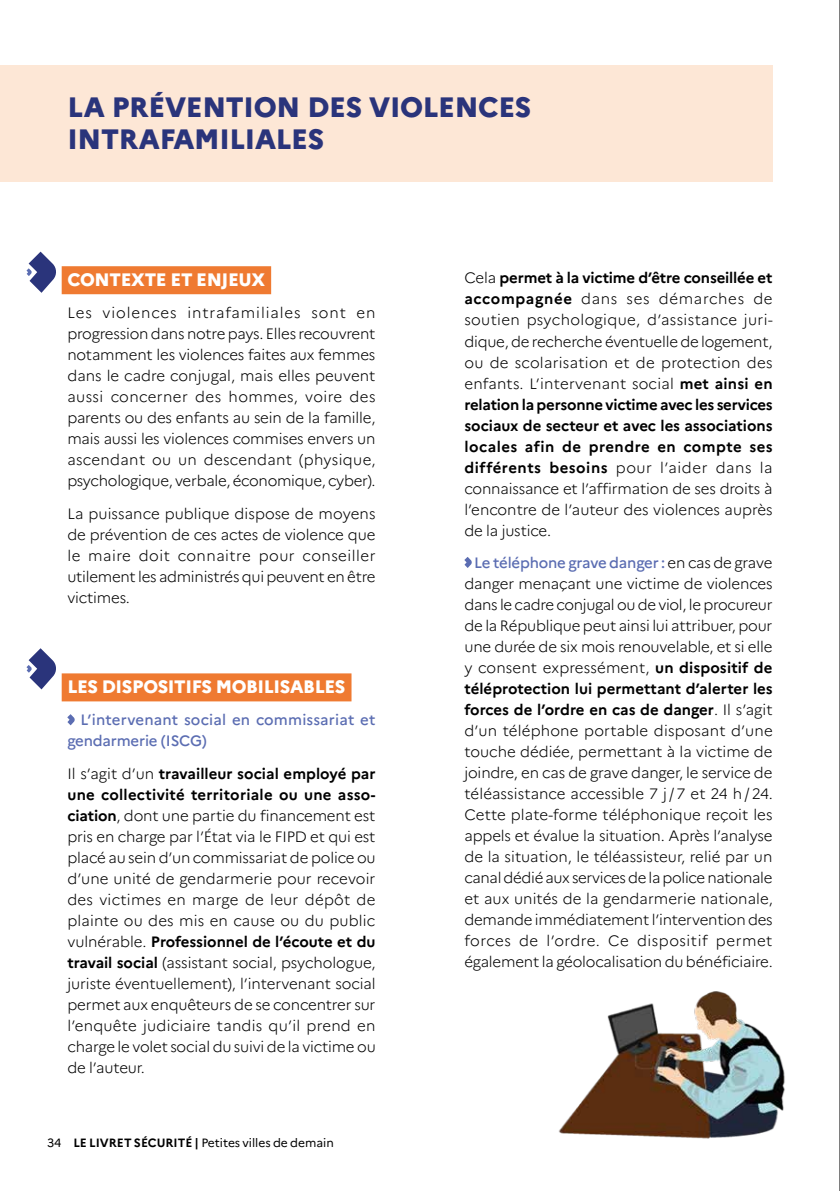
<style>
.page{position:relative;width:840px;height:1191px;background:#fff}
.page>*{position:absolute;margin:0;border:0;box-sizing:border-box;transform-origin:0 0}
.t1{font:800 28px/32px "Marianne";letter-spacing:-.01em;color:#2a347b}
.t2{font:800 18px "Marianne";letter-spacing:-.02em;color:#fff}
.t3{font:300 15px/21px "Marianne";letter-spacing:-.015em;color:#000;text-align:justify}
.t4{font:500 15px/21px "Marianne";letter-spacing:.01em;color:#5b6db2}
.t5{font:12px "Marianne";color:#000}
.s1{font-weight:700}
.s2{font-weight:500;color:#5b6db2}
</style>
<div class="page">
<img style="left:558px;top:991px;width:227px;height:148px">
<div style="left:62px;top:266px;width:209px;height:28px;background:#ef7a31"></div>
<div style="left:62px;top:673px;width:289px;height:28px;background:#ef7a31"></div>
<svg style="left:67px;top:714px;width:8px;height:11px"></svg>
<svg style="left:464px;top:557px;width:8px;height:11px"></svg>
<svg style="left:27px;top:252px;width:29px;height:41px"></svg>
<svg style="left:27px;top:648px;width:29px;height:41px"></svg>
<div style="left:0;top:65px;width:772px;height:117px;background:#fde7d6"></div>
<hr style="left:839px;top:0;width:1px;height:1191px;background:#000">
<h1 class="t1" style="left:67px;top:91px;width:465px">LA PRÉVENTION DES VIOLENCES<br>INTRAFAMILIALES</h1>
<p class="t2" style="left:67px;top:268px;width:199px">CONTEXTE ET ENJEUX</p>
<p class="t3" style="left:67px;top:301px;width:309px">Les violences intrafamiliales sont en progression dans notre pays. Elles recouvrent notamment les violences faites aux femmes dans le cadre conjugal, mais elles peuvent aussi concerner des hommes, voire des parents ou des enfants au sein de la famille, mais aussi les violences commises envers un ascendant ou un descendant (physique, psychologique, verbale, économique, cyber).</p>
<p class="t3" style="left:67px;top:501px;width:309px">La puissance publique dispose de moyens de prévention de ces actes de violence que le maire doit connaitre pour conseiller utilement les administrés qui peuvent en être victimes.</p>
<p class="t2" style="left:67px;top:675px;width:279px">LES DISPOSITIFS MOBILISABLES</p>
<p class="t4" style="left:67px;top:709px;width:309px;text-indent:13px">L’intervenant social en commissariat et gendarmerie (ISCG)</p>
<p class="t3" style="left:67px;top:761px;width:310px">Il s’agit d’un <span class="s1">travailleur social employé par une collectivité territoriale ou une asso&shy;ciation</span>, dont une partie du financement est pris en charge par l’État via le FIPD et qui est placé au sein d’un commissariat de police ou d’une unité de gendarmerie pour recevoir des victimes en marge de leur dépôt de plainte ou des mis en cause ou du public vulnérable. <span class="s1">Professionnel de l’écoute et du travail social</span> (assistant social, psychologue, juriste éventuellement), l’intervenant social permet aux enquêteurs de se concentrer sur l’enquête judiciaire tandis qu’il prend en charge le volet social du suivi de la victime ou de l’auteur.</p>
<p class="t5" style="left:47px;top:1135px;width:288px">34 <span class="s1">LE LIVRET SÉCURITÉ |</span> Petites villes de demain</p>
<p class="t3" style="left:464px;top:266px;width:309px">Cela <span class="s1">permet à la victime d’être conseillée et accompagnée</span> dans ses démarches de soutien psychologique, d’assistance juri&shy;dique, de recherche éventuelle de logement, ou de scolarisation et de protection des enfants. L’intervenant social <span class="s1">met ainsi en relation la personne victime avec les services sociaux de secteur et avec les associations locales afin de prendre en compte ses différents besoins</span> pour l’aider dans la connaissance et l’affirmation de ses droits à l’encontre de l’auteur des violences auprès de la justice.</p>
<p class="t3" style="left:464px;top:551px;width:310px;text-indent:10px"><span class="s2">Le téléphone grave danger :</span> en cas de grave danger menaçant une victime de violences dans le cadre conjugal ou de viol, le procureur de la République peut ainsi lui attribuer, pour une durée de six mois renouvelable, et si elle y consent expressément, <span class="s1">un dispositif de téléprotection lui permettant d’alerter les forces de l’ordre en cas de danger</span>. Il s’agit d’un téléphone portable disposant d’une touche dédiée, permettant à la victime de joindre, en cas de grave danger, le service de téléassistance accessible 7 j / 7 et 24 h / 24.<br>Cette plate-forme téléphonique reçoit les appels et évalue la situation. Après l’analyse de la situation, le téléassisteur, relié par un canal dédié aux services de la police nationale et aux unités de la gendarmerie nationale, demande immédiatement l’intervention des forces de l’ordre. Ce dispositif permet également la géolocalisation du bénéficiaire.</p>
</div>
